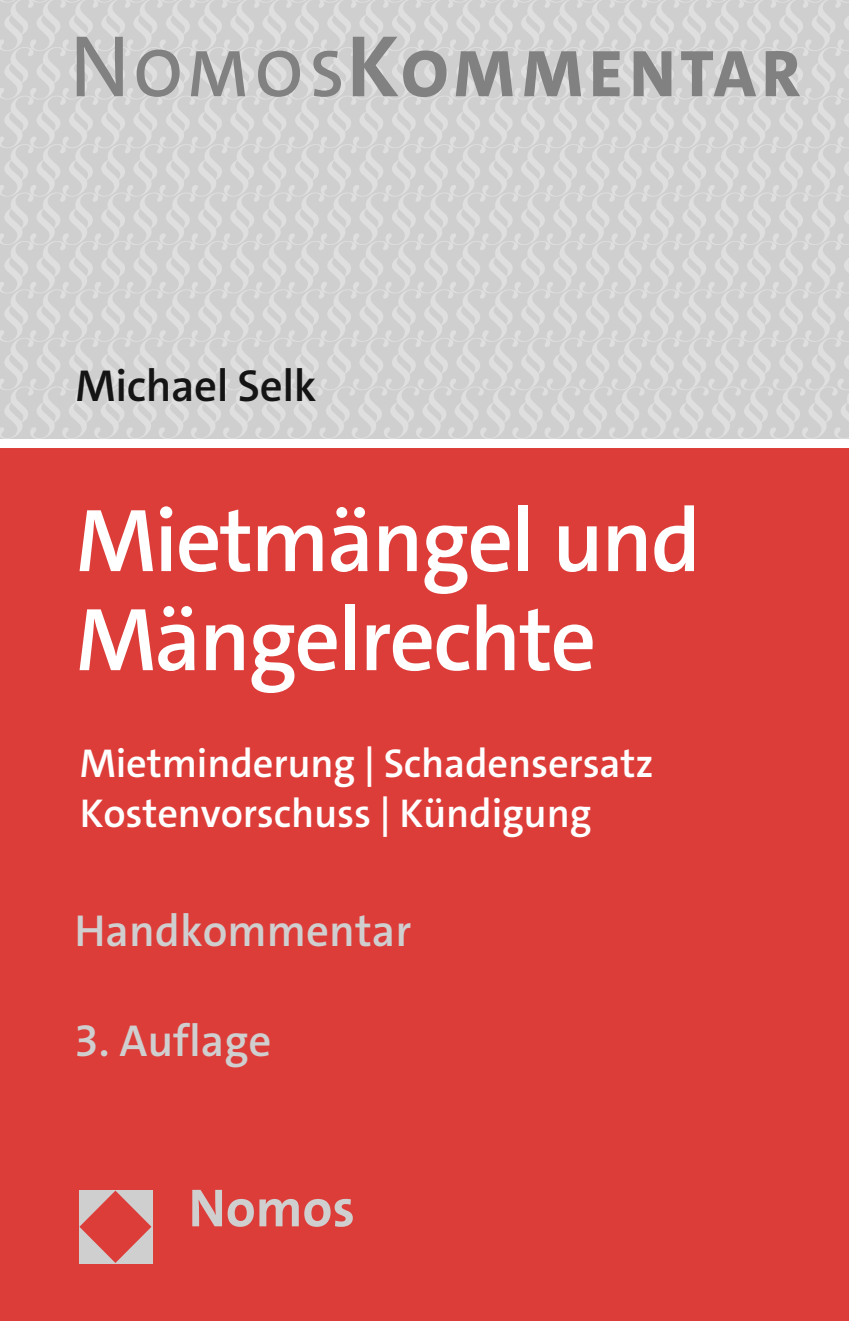
<style>
.page{position:relative;width:849px;height:1321px;background:#fff}
.page>*{position:absolute;margin:0;border:0;box-sizing:border-box;transform-origin:0 0}
.t1{font:600 90px/99px "The Sans C5";letter-spacing:-.025em;color:#fff}
.t2{font:800 66.6px "The Sans C5";letter-spacing:.085em;color:#818181}
.t3{font:700 54px "The Sans C5";color:#cfcfd0}
.t4{font:600 45px "The Sans C5";color:#cfcfd0}
.t5{font:600 45px "The Sans C5";letter-spacing:-.01em;color:#131413}
.t6{font:600 40.5px/49.5px "The Sans C5";letter-spacing:-.005em;color:#fff}
.s1{font-weight:400;font-size:87.98px}
.s2{font-weight:600;font-size:68.17px}
.s3{font-weight:600}
.s4{font-weight:700;font-size:87.98px}
</style>
<div class="page">
<img style="left:0;top:0;width:848px;height:439px">
<div style="left:0;top:440px;width:848px;height:880px;background:#dd3d39"></div>
<div style="left:0;top:439px;width:848px;height:9px;background:#fff"></div>
<svg style="left:79px;top:1190px;width:73px;height:73px"></svg>
<svg style="left:79px;top:1190px;width:72px;height:72px"></svg>
<h2 class="t2" style="left:69px;top:31px;width:732px"><span class="s1">N</span><span class="s2">O</span><span class="s3">MOS</span><span class="s4">K</span>OMMENTAR</h2>
<p class="t5" style="left:76px;top:357px;width:242px">Michael Selk</p>
<h1 class="t1" style="left:76px;top:492px;width:626px">Mietmängel und<br>Mängelrechte</h1>
<p class="t6" style="left:80px;top:739px;width:575px">Mietminderung | Schadensersatz<br>Kostenvorschuss | Kündigung</p>
<p class="t4" style="left:74px;top:901px;width:338px">Handkommentar</p>
<p class="t4" style="left:74px;top:1011px;width:199px">3. Auflage</p>
<h3 class="t3" style="left:188px;top:1173px;width:168px">Nomos</h3>
</div>
